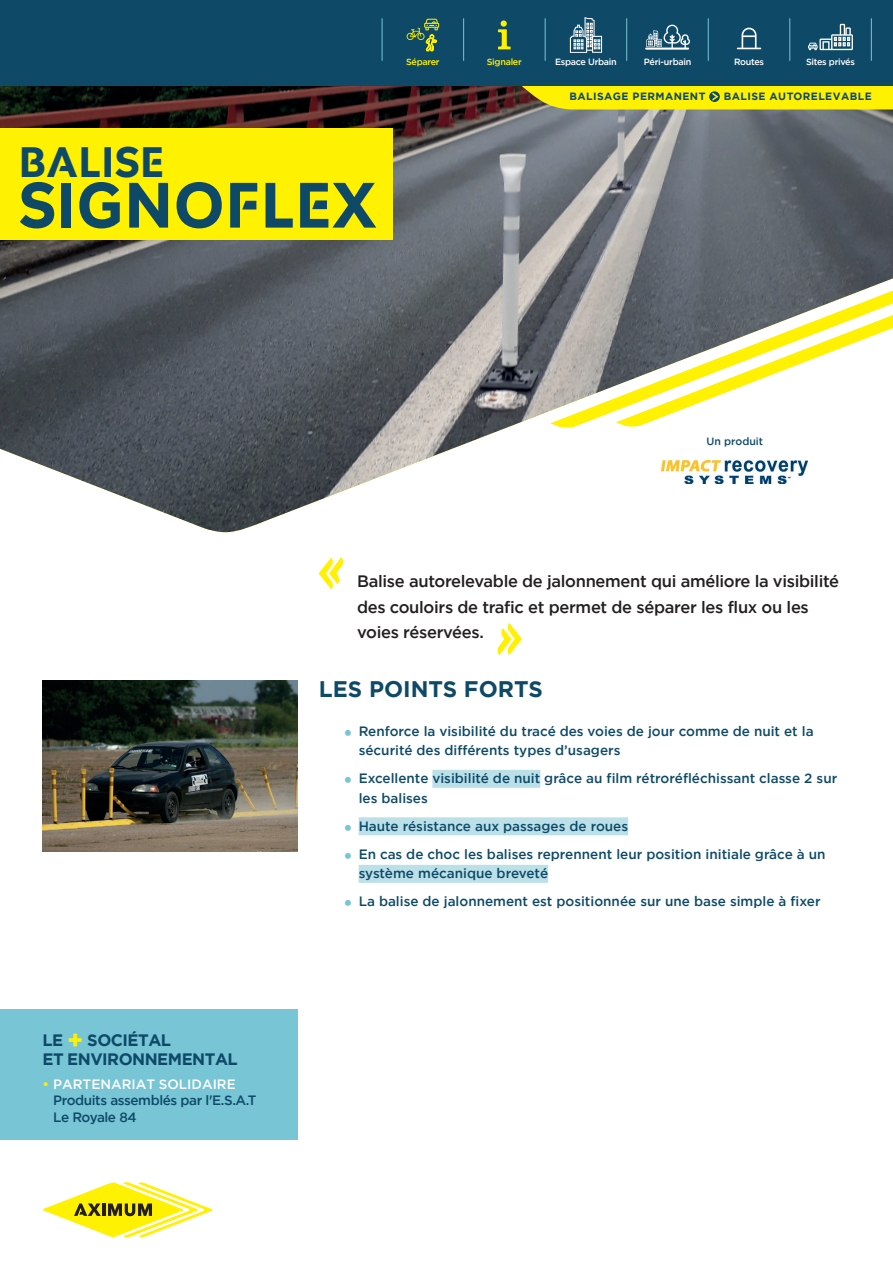
<style>
.page{position:relative;width:893px;height:1263px;background:#fff}
.page>*{position:absolute;margin:0;border:0;box-sizing:border-box;transform-origin:0 0}
.t1{font:700 63px "Colas";letter-spacing:.03em;color:#0e4a68}
.t2{font:700 42px "Colas";letter-spacing:.03em;color:#0e4a68}
.t3{font:700 22.5px "Gotham";color:#0e4a68}
.t4{font:500 16.5px/25.5px "Gotham";letter-spacing:-.02em;color:#231f20}
.t5{font:700 16.5px/19.5px "Gotham";letter-spacing:-.03em;color:#0e4a68}
.t6{font:500 13.5px/19.5px "Gotham";color:#0e4a68}
.t7{font:500 13.5px/16.2px "Gotham";letter-spacing:-.03em;color:#0e4a68}
.t8{font:700 10.5px "Gotham";letter-spacing:.04em;color:#0e4a68}
.t9{font:500 10.5px "Gotham";color:#0e4a68}
.t10{font:500 9px "Gotham";letter-spacing:-.03em;color:#fff}
.t11{font:500 9px "Gotham";letter-spacing:-.03em;color:#fff101}
.s1{font-size:25.5px;color:#fff101}
.s2{color:#fff101}
.s3{color:#fff}
</style>
<div class="page">
<img style="left:0;top:85px;width:893px;height:447px">
<svg style="left:550px;top:234px;width:343px;height:194px"></svg>
<div style="left:432px;top:770px;width:108px;height:18px;background:#bce0e8"></div>
<div style="left:359px;top:817px;width:269px;height:18px;background:#bce0e8"></div>
<div style="left:359px;top:865px;width:189px;height:18px;background:#bce0e8"></div>
<div style="left:0;top:128px;width:393px;height:112px;background:#fff101"></div>
<svg style="left:497px;top:623px;width:25px;height:32px"></svg>
<svg style="left:43px;top:1182px;width:169px;height:55px"></svg>
<img style="left:662px;top:460px;width:146px;height:23px">
<img style="left:43px;top:681px;width:255px;height:170px">
<div style="left:0;top:0;width:893px;height:85px;background:#0e4a68"></div>
<svg style="left:509px;top:85px;width:384px;height:24px"></svg>
<svg style="left:319px;top:557px;width:25px;height:32px"></svg>
<hr style="left:789px;top:18px;width:1px;height:43px;background:#78c5d5">
<hr style="left:871px;top:18px;width:1px;height:43px;background:#78c5d5">
<hr style="left:708px;top:18px;width:1px;height:43px;background:#78c5d5">
<hr style="left:545px;top:18px;width:1px;height:43px;background:#78c5d5">
<hr style="left:626px;top:18px;width:1px;height:43px;background:#78c5d5">
<svg style="left:645px;top:25px;width:45px;height:25px"></svg>
<svg style="left:808px;top:24px;width:45px;height:26px"></svg>
<svg style="left:570px;top:17px;width:32px;height:36px"></svg>
<hr style="left:463px;top:18px;width:1px;height:43px;background:#78c5d5">
<hr style="left:382px;top:18px;width:1px;height:43px;background:#78c5d5">
<svg style="left:737px;top:28px;width:24px;height:21px"></svg>
<div style="left:501px;top:20px;width:6px;height:7px;background:#fff101;border-radius:50%"></div>
<svg style="left:498px;top:29px;width:13px;height:20px"></svg>
<svg style="left:407px;top:19px;width:32px;height:32px"></svg>
<div style="left:0;top:1009px;width:298px;height:131px;background:#78c5d5"></div>
<p class="t11" style="left:406px;top:56px;width:35px">Séparer</p>
<p class="t11" style="left:487px;top:56px;width:37px">Signaler</p>
<p class="t10" style="left:555px;top:56px;width:63px">Espace Urbain</p>
<p class="t10" style="left:644px;top:56px;width:49px">Péri-urbain</p>
<p class="t10" style="left:734px;top:56px;width:32px">Routes</p>
<p class="t10" style="left:806px;top:56px;width:50px">Sites privés</p>
<h2 class="t2" style="left:19px;top:138px;width:146px">BALISE</h2>
<h1 class="t1" style="left:19px;top:170px;width:359px">SIGNOFLEX</h1>
<p class="t8" style="left:569px;top:90px;width:137px">BALISAGE PERMANENT</p>
<p class="t8" style="left:724px;top:90px;width:149px">BALISE AUTORELEVABLE</p>
<p class="t9" style="left:707px;top:434px;width:58px">Un produit</p>
<p class="t4" style="left:357px;top:568px;width:484px">Balise autorelevable de jalonnement qui améliore la visibilité des couloirs de trafic et permet de séparer les flux ou les voies réservées.</p>
<p class="t5" style="left:43px;top:1030px;width:197px">LE <span class="s1">+</span> SOCIÉTAL<br>ET ENVIRONNEMENTAL</p>
<p class="t7" style="left:53px;top:1076px;width:205px;text-indent:-11px"><span class="s2">•</span> <span class="s3">PARTENARIAT SOLIDAIRE<br></span>Produits assemblés par l'E.S.A.T<br>Le Royale 84</p>
<h3 class="t3" style="left:319px;top:674px;width:225px">LES POINTS FORTS</h3>
<p class="t6" style="left:359px;top:721px;width:456px">Renforce la visibilité du tracé des voies de jour comme de nuit et la sécurité des différents types d’usagers</p>
<p class="t6" style="left:359px;top:769px;width:480px">Excellente visibilité de nuit grâce au film rétroréfléchissant classe 2 sur les balises</p>
<p class="t6" style="left:359px;top:812px;width:468px;line-height:28px">Haute résistance aux passages de roues<br>En cas de choc les balises reprennent leur position initiale grâce à un</p>
<p class="t6" style="left:359px;top:859px;width:463px;line-height:28px">système mécanique breveté<br>La balise de jalonnement est positionnée sur une base simple à fixer</p>
</div>
